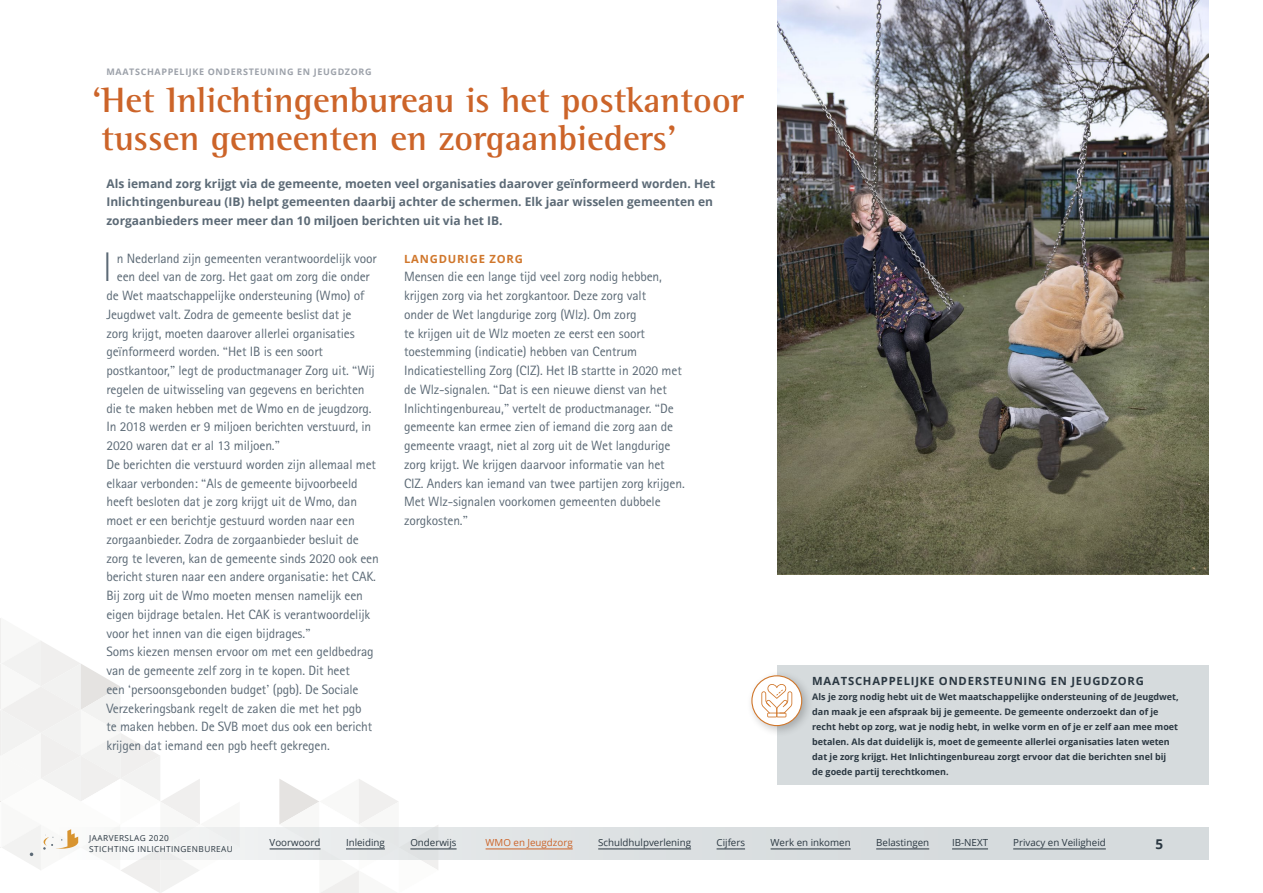
<style>
.page{position:relative;width:1263px;height:893px;background:#fff}
.page>*{position:absolute;margin:0;border:0;box-sizing:border-box;transform-origin:0 0}
.t1{font:300 39.75px "Open Sans";color:#5c6a76}
.t2{font:700 36px/37.5px "Rotis Semi Serif";color:#cc6429}
.t3{font:13.5px/18.8px "Rotis Sans Serif";letter-spacing:-.01em;color:#5c6a76}
.t4{font:700 13.5px "Open Sans";color:#2b3842}
.t5{font:700 12px/18.8px "Open Sans";color:#5c6a76}
.t6{font:700 11.25px "Open Sans";letter-spacing:.07em;color:#2b3842}
.t7{font:700 11.25px "Open Sans";letter-spacing:.07em;color:#d0772c}
.t8{font:9.75px "Open Sans";color:#2b3842}
.t9{font:9.75px "Open Sans";color:#cc6429}
.t10{font:700 9px/15px "Open Sans";color:#2b3842}
.t11{font:700 9px "Open Sans";letter-spacing:.07em;color:#9da2aa}
.t12{font:8.25px/10.5px "Open Sans";letter-spacing:.05em;color:#2b3842}
.s1{font-family:"Rotis Semi Serif"}
</style>
<div class="page">
<div style="left:54px;top:827px;width:1155px;height:32px;background:#d6dbdd"></div>
<hr style="left:410px;top:849px;width:47px;height:1px;background:#2b3842">
<hr style="left:876px;top:849px;width:53px;height:1px;background:#2b3842">
<hr style="left:598px;top:849px;width:93px;height:1px;background:#2b3842">
<hr style="left:770px;top:849px;width:81px;height:1px;background:#2b3842">
<hr style="left:486px;top:849px;width:87px;height:1px;background:#cc6429">
<hr style="left:1013px;top:849px;width:93px;height:1px;background:#2b3842">
<svg style="left:716px;top:849px;width:29px;height:1px"></svg>
<svg style="left:0;top:618px;width:438px;height:275px"></svg>
<hr style="left:952px;top:849px;width:36px;height:1px;background:#2b3842">
<img style="left:777px;top:1px;width:432px;height:445px">
<div style="left:777px;top:665px;width:432px;height:119px;background:#d6dbdd"></div>
<div style="left:746px;top:670px;width:68px;height:68px;background:#000;opacity:.23"></div>
<svg style="left:752px;top:676px;width:50px;height:50px"></svg>
<div style="left:751px;top:675px;width:51px;height:51px;border:1px solid #d0772c;border-radius:50%"></div>
<svg style="left:761px;top:684px;width:31px;height:33px"></svg>
<svg style="left:777px;top:446px;width:432px;height:128px;background:#67654c"></svg>
<p class="t11" style="left:106px;top:65px;width:267px">MAATSCHAPPELIJKE ONDERSTEUNING EN JEUGDZORG</p>
<h2 class="t2" style="left:92px;top:81px;width:653px">‘Het Inlichtingenbureau is het postkantoor tussen gemeenten en zorgaanbieders’</h2>
<p class="t5" style="left:106px;top:173px;width:611px">Als iemand zorg krijgt via de gemeente, moeten veel organisaties daarover geïnformeerd worden. Het<br>Inlichtingenbureau (IB) helpt gemeenten daarbij achter de schermen. Elk jaar wisselen gemeenten en zorgaanbieders meer meer dan 10 miljoen berichten uit via het IB.</p>
<p class="t7" style="left:404px;top:250px;width:120px">LANGDURIGE ZORG</p>
<p class="t3" style="left:404px;top:267px;width:282px">Mensen die een lange tijd veel zorg nodig hebben, krijgen zorg via het zorgkantoor. Deze zorg valt<br>onder de Wet langdurige zorg (Wlz). Om zorg<br>te krijgen uit de Wlz moeten ze eerst een soort toestemming (indicatie) hebben van Centrum Indicatiestelling Zorg (CIZ). Het IB startte in 2020 met de Wlz-signalen. <span class="s1">“</span>Dat is een nieuwe dienst van het Inlichtingenbureau,<span class="s1">”</span> vertelt de productmanager. <span class="s1">“</span>De gemeente kan ermee zien of iemand die zorg aan de gemeente vraagt, niet al zorg uit de Wet langdurige zorg krijgt. We krijgen daarvoor informatie van het CIZ. Anders kan iemand van twee partijen zorg krijgen.<br>Met Wlz-signalen voorkomen gemeenten dubbele zorgkosten.<span class="s1">”</span></p>
<h1 class="t1" style="left:102px;top:240px;width:12px">I</h1>
<p class="t3" style="left:117px;top:248px;width:262px">n Nederland zijn gemeenten verantwoordelijk voor</p>
<p class="t3" style="left:117px;top:267px;width:255px">een deel van de zorg. Het gaat om zorg die onder</p>
<p class="t3" style="left:106px;top:286px;width:260px">de Wet maatschappelijke ondersteuning (Wmo) of</p>
<p class="t3" style="left:106px;top:305px;width:247px">Jeugdwet valt. Zodra de gemeente beslist dat je</p>
<p class="t3" style="left:106px;top:323px;width:250px">zorg krijgt, moeten daarover allerlei organisaties</p>
<p class="t3" style="left:106px;top:342px;width:218px">geïnformeerd worden. <span class="s1">“</span>Het IB is een soort</p>
<p class="t3" style="left:106px;top:361px;width:270px">postkantoor,<span class="s1">”</span> legt de productmanager Zorg uit. <span class="s1">“</span>Wij</p>
<p class="t3" style="left:106px;top:380px;width:260px">regelen de uitwisseling van gegevens en berichten</p>
<p class="t3" style="left:106px;top:398px;width:267px">die te maken hebben met de Wmo en de jeugdzorg.</p>
<p class="t3" style="left:106px;top:417px;width:266px">In 2018 werden er 9 miljoen berichten verstuurd, in</p>
<p class="t3" style="left:106px;top:436px;width:175px">2020 waren dat er al 13 miljoen.<span class="s1">”</span></p>
<p class="t3" style="left:106px;top:455px;width:271px">De berichten die verstuurd worden zijn allemaal met</p>
<p class="t3" style="left:106px;top:473px;width:253px">elkaar verbonden: <span class="s1">“</span>Als de gemeente bijvoorbeeld</p>
<p class="t3" style="left:106px;top:492px;width:252px">heeft besloten dat je zorg krijgt uit de Wmo, dan</p>
<p class="t3" style="left:106px;top:511px;width:250px">moet er een berichtje gestuurd worden naar een</p>
<p class="t3" style="left:106px;top:530px;width:254px">zorgaanbieder. Zodra de zorgaanbieder besluit de</p>
<p class="t3" style="left:106px;top:548px;width:274px">zorg te leveren, kan de gemeente sinds 2020 ook een</p>
<p class="t3" style="left:106px;top:567px;width:271px">bericht sturen naar een andere organisatie: het CAK.</p>
<p class="t3" style="left:106px;top:586px;width:258px">Bij zorg uit de Wmo moeten mensen namelijk een</p>
<p class="t3" style="left:106px;top:605px;width:265px">eigen bijdrage betalen. Het CAK is verantwoordelijk</p>
<p class="t3" style="left:106px;top:623px;width:206px">voor het innen van die eigen bijdrages.<span class="s1">”</span></p>
<p class="t3" style="left:106px;top:642px;width:269px">Soms kiezen mensen ervoor om met een geldbedrag</p>
<p class="t3" style="left:106px;top:661px;width:245px">van de gemeente zelf zorg in te kopen. Dit heet</p>
<p class="t3" style="left:106px;top:680px;width:254px">een <span class="s1">‘</span>persoonsgebonden budget<span class="s1">’</span> (pgb). De Sociale</p>
<p class="t3" style="left:106px;top:699px;width:257px">Verzekeringsbank regelt de zaken die met het pgb</p>
<p class="t3" style="left:106px;top:717px;width:267px">te maken hebben. De SVB moet dus ook een bericht</p>
<p class="t3" style="left:106px;top:736px;width:225px">krijgen dat iemand een pgb heeft gekregen.</p>
<p class="t6" style="left:812px;top:673px;width:333px">MAATSCHAPPELIJKE ONDERSTEUNING EN JEUGDZORG</p>
<p class="t10" style="left:812px;top:689px;width:368px">Als je zorg nodig hebt uit de Wet maatschappelijke ondersteuning of de Jeugdwet, dan maak je een afspraak bij je gemeente. De gemeente onderzoekt dan of je recht hebt op zorg, wat je nodig hebt, in welke vorm en of je er zelf aan mee moet betalen. Als dat duidelijk is, moet de gemeente allerlei organisaties laten weten dat je zorg krijgt. Het Inlichtingenbureau zorgt ervoor dat die berichten snel bij de goede partij terechtkomen.</p>
<p class="t12" style="left:89px;top:833px;width:145px">JAARVERSLAG 2020<br>STICHTING INLICHTINGENBUREAU</p>
<p class="t9" style="left:486px;top:836px;width:89px">WMO en Jeugdzorg</p>
<p class="t8" style="left:598px;top:836px;width:94px">Schuldhulpverlening</p>
<p class="t8" style="left:716px;top:836px;width:30px">Cijfers</p>
<p class="t8" style="left:770px;top:836px;width:82px">Werk en inkomen</p>
<p class="t8" style="left:876px;top:836px;width:55px">Belastingen</p>
<p class="t8" style="left:952px;top:836px;width:37px">IB-NEXT</p>
<p class="t8" style="left:1013px;top:836px;width:94px">Privacy en Veiligheid</p>
<p class="t4" style="left:1155px;top:834px;width:9px">5</p>
<p class="t8" style="left:270px;top:836px;width:52px">Voorwoord</p>
<p class="t8" style="left:346px;top:836px;width:40px">Inleiding</p>
<p class="t8" style="left:410px;top:836px;width:48px">Onderwijs</p>
</div>
